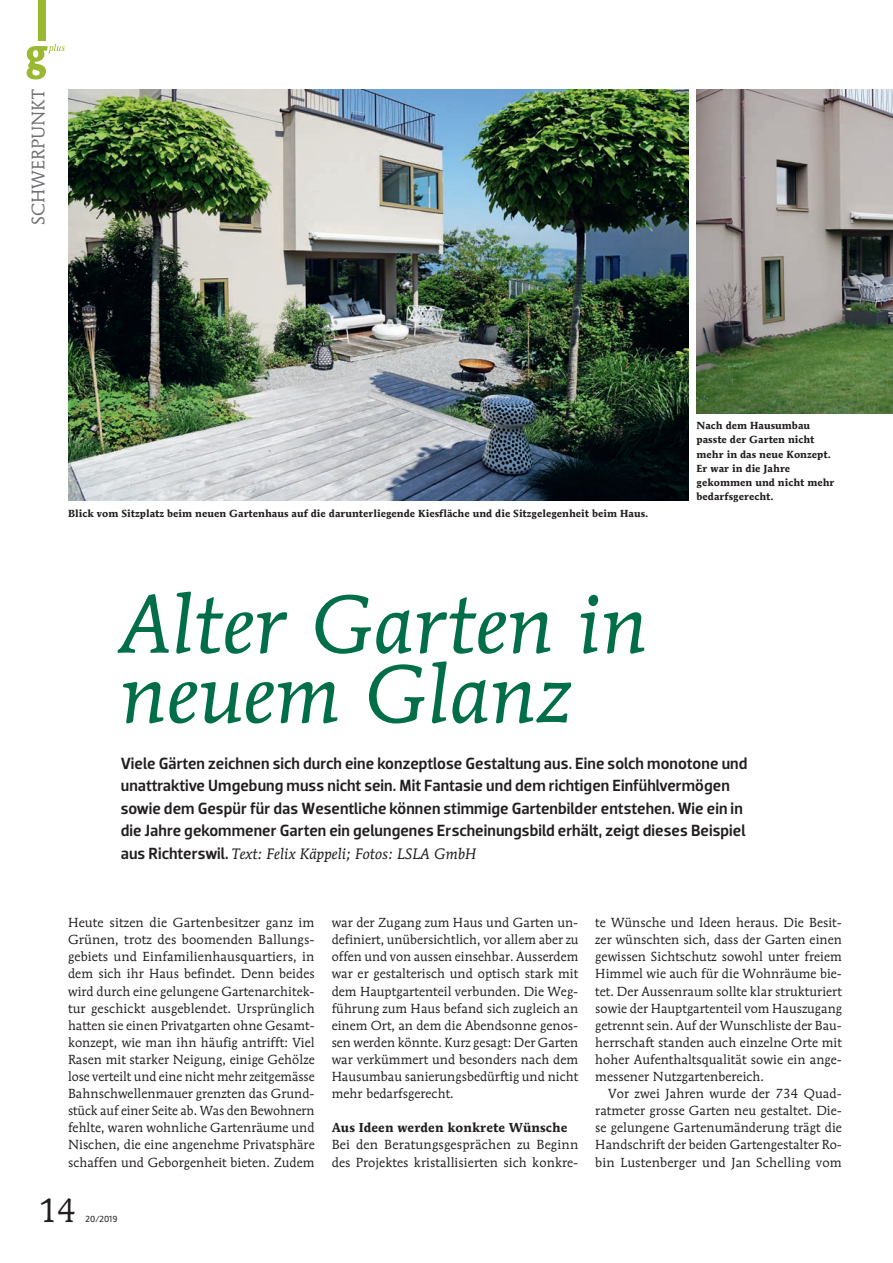
<style>
.page{position:relative;width:893px;height:1263px;background:#fff}
.page>*{position:absolute;margin:0;border:0;box-sizing:border-box;transform-origin:0 0}
.t1{font:italic 81px/69.8px "Mendoza Roman";letter-spacing:.005em;color:#006f47}
.t2{font:33px "Mendoza Roman";color:#231f20}
.t3{font:18px "Mendoza Roman";letter-spacing:.005em;color:#6f7073}
.t4{font:500 16.5px/22.5px "Dobra";letter-spacing:.005em;color:#231f20}
.t5{font:italic 15px "Mendoza Roman";letter-spacing:.005em;color:#231f20}
.t6{font:13.05px/17.1px "Mendoza Roman";letter-spacing:.005em;color:#231f20;text-align:justify}
.t7{font:700 12.9px "Mendoza Roman";letter-spacing:.005em;color:#231f20}
.t8{font:700 10.2px/14.2px "Mendoza Roman";letter-spacing:.005em;color:#231f20}
.t9{font:9px "Dobra";color:#231f20}
.s1{font-family:"Dobra";font-weight:500;font-style:normal;font-size:16.5px}
</style>
<div class="page">
<div style="left:38px;top:0;width:8px;height:40px;background:#99b930"></div>
<svg style="left:27px;top:44px;width:38px;height:36px"></svg>
<img style="left:696px;top:89px;width:197px;height:324px">
<img style="left:68px;top:89px;width:620px;height:411px">
<h3 class="t3" style="left:27px;top:225px;width:137px;rotate:-90deg">SCHWERPUNKT</h3>
<p class="t8" style="left:68px;top:506px;width:582px">Blick vom Sitzplatz beim neuen Gartenhaus auf die darunterliegende Kiesfläche und die Sitzgelegenheit beim Haus.</p>
<p class="t8" style="left:696px;top:418px;width:139px">Nach dem Hausumbau passte der Garten nicht mehr in das neue Konzept.<br>Er war in die Jahre gekommen und nicht mehr bedarfsgerecht.</p>
<h1 class="t1" style="left:121px;top:588px;width:528px">Alter Garten in neuem Glanz</h1>
<p class="t4" style="left:121px;top:752px;width:628px">Viele Gärten zeichnen sich durch eine konzeptlose Gestaltung aus. Eine solch monotone und unattraktive Umgebung muss nicht sein. Mit Fantasie und dem richtigen Einfühlvermögen sowie dem Gespür für das Wesentliche können stimmige Gartenbilder entstehen. Wie ein in die Jahre gekommener Garten ein gelungenes Erscheinungsbild erhält, zeigt dieses Beispiel</p>
<p class="t5" style="left:121px;top:844px;width:357px"><span class="s1">aus Richterswil.</span> Text: Felix Käppeli; Fotos: LSLA GmbH</p>
<p class="t6" style="left:68px;top:914px;width:248px">Heute sitzen die Gartenbesitzer ganz im Grünen, trotz des boomenden Ballungs&shy;gebiets und Einfamilienhausquartiers, in dem sich ihr Haus befindet. Denn beides wird durch eine gelungene Gartenarchitek&shy;tur geschickt ausgeblendet. Ursprünglich hatten sie einen Privatgarten ohne Gesamt&shy;konzept, wie man ihn häufig antrifft: Viel Rasen mit starker Neigung, einige Gehölze lose verteilt und eine nicht mehr zeitgemässe Bahnschwellenmauer grenzten das Grund&shy;stück auf einer Seite ab. Was den Bewohnern fehlte, waren wohnliche Gartenräume und Nischen, die eine angenehme Privatsphäre schaffen und Geborgenheit bieten. Zudem</p>
<p class="t6" style="left:332px;top:914px;width:248px">war der Zugang zum Haus und Garten un&shy;definiert, unübersichtlich, vor allem aber zu offen und von aussen einsehbar. Ausserdem war er gestalterisch und optisch stark mit dem Hauptgartenteil verbunden. Die Weg&shy;führung zum Haus befand sich zugleich an einem Ort, an dem die Abendsonne genos&shy;sen werden könnte. Kurz gesagt: Der Garten war verkümmert und besonders nach dem Hausumbau sanierungsbedürftig und nicht mehr bedarfsgerecht.</p>
<p class="t7" style="left:332px;top:1120px;width:237px">Aus Ideen werden konkrete Wünsche</p>
<p class="t6" style="left:332px;top:1136px;width:248px">Bei den Beratungsgesprächen zu Beginn des Projektes kristallisierten sich konkre-</p>
<p class="t6" style="left:595px;top:914px;width:248px">te Wünsche und Ideen heraus. Die Besit&shy;zer wünschten sich, dass der Garten einen gewissen Sichtschutz sowohl unter freiem Himmel wie auch für die Wohnräume bie&shy;tet. Der Aussenraum sollte klar strukturiert sowie der Hauptgartenteil vom Hauszugang getrennt sein. Auf der Wunschliste der Bau&shy;herrschaft standen auch einzelne Orte mit hoher Aufenthaltsqualität sowie ein ange&shy;messener Nutzgartenbereich.</p>
<p class="t6" style="left:595px;top:1085px;width:248px;text-indent:13px">Vor zwei Jahren wurde der 734 Quad&shy;ratmeter grosse Garten neu gestaltet. Die&shy;se gelungene Gartenumänderung trägt die Handschrift der beiden Gartengestalter Ro&shy;bin Lustenberger und Jan Schelling vom</p>
<h2 class="t2" style="left:38px;top:1190px;width:39px">14</h2>
<p class="t9" style="left:86px;top:1213px;width:33px">20/2019</p>
</div>
